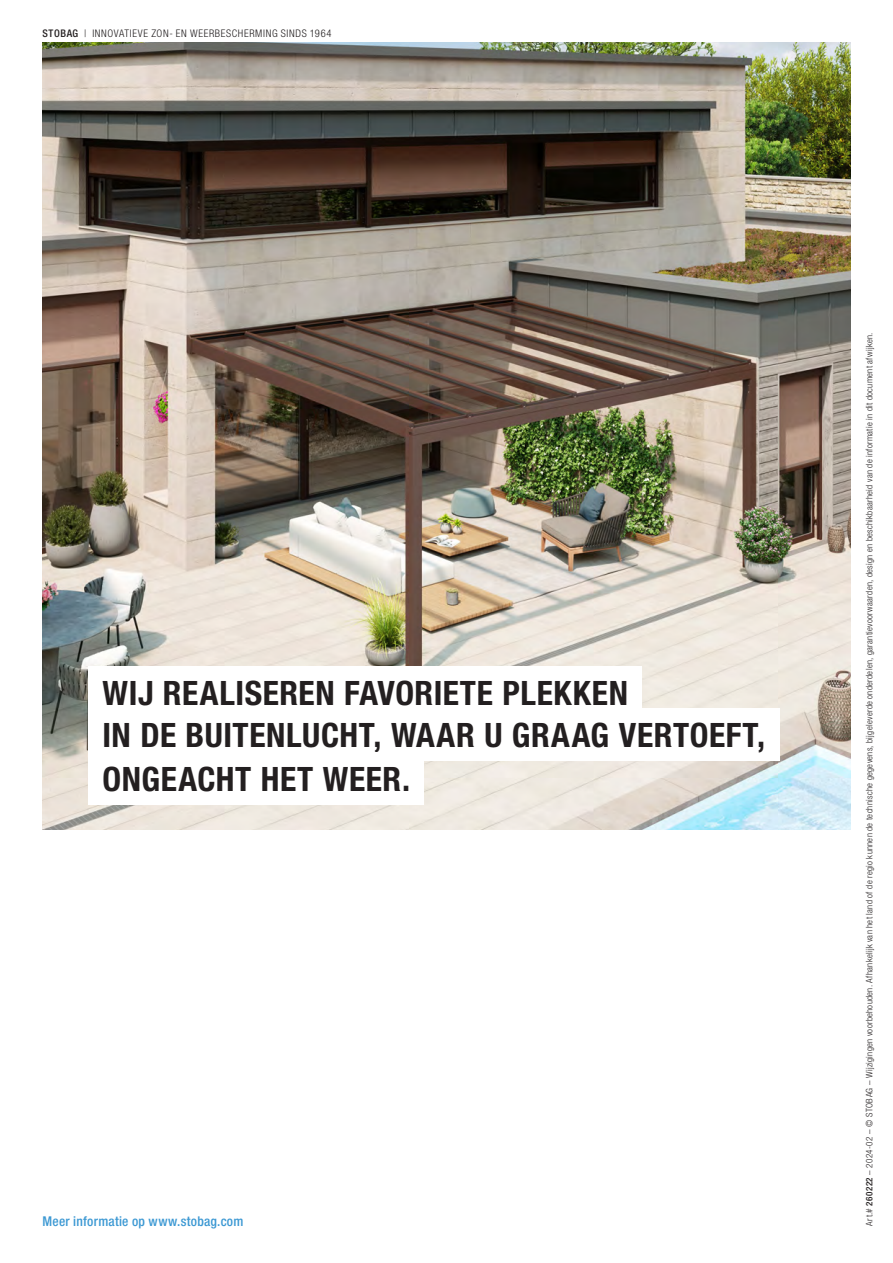
<style>
.page{position:relative;width:893px;height:1263px;background:#fff}
.page>*{position:absolute;margin:0;border:0;box-sizing:border-box;transform-origin:0 0}
.t1{font:700 condensed 33.6px/43.2px "Helvetica Neue LT Pro";letter-spacing:.015em;color:#231f20}
.t2{font:500 condensed 13.5px "Helvetica Neue LT Pro";letter-spacing:.02em;color:#3b98d3}
.t3{font:300 condensed 10.5px "Helvetica Neue LT Pro";letter-spacing:.065em;color:#231f20}
.t4{font:300 condensed 9px "Helvetica Neue LT Pro";letter-spacing:.035em;color:#231f20}
.s1{font-weight:500}
</style>
<div class="page">
<img style="left:43px;top:43px;width:807px;height:786px">
<div style="left:88px;top:666px;width:554px;height:53px;background:#fff"></div>
<div style="left:88px;top:708px;width:691px;height:53px;background:#fff"></div>
<div style="left:88px;top:753px;width:336px;height:52px;background:#fff"></div>
<p class="t3" style="left:43px;top:28px;width:290px"><span class="s1">STOBAG</span> | INNOVATIEVE ZON- EN WEERBESCHERMING SINDS 1964</p>
<h1 class="t1" style="left:103px;top:670px;width:664px">WIJ REALISEREN FAVORIETE PLEKKEN<br>IN DE BUITENLUCHT, WAAR U GRAAG VERTOEFT,<br>ONGEACHT HET WEER.</h1>
<h2 class="t2" style="left:43px;top:1213px;width:202px">Meer informatie op www.stobag.com</h2>
<p class="t4" style="left:864px;top:1225px;width:894px;rotate:-90deg">Art.# <span class="s1">260222</span> – 2024-02 – © STOBAG – Wijzigingen voorbehouden. Afhankelijk van het land of de regio kunnen de technische gegevens, bijgeleverde onderdelen, garantievoorwaarden, design en beschikbaarheid van de informatie in dit document afwijken.</p>
</div>
